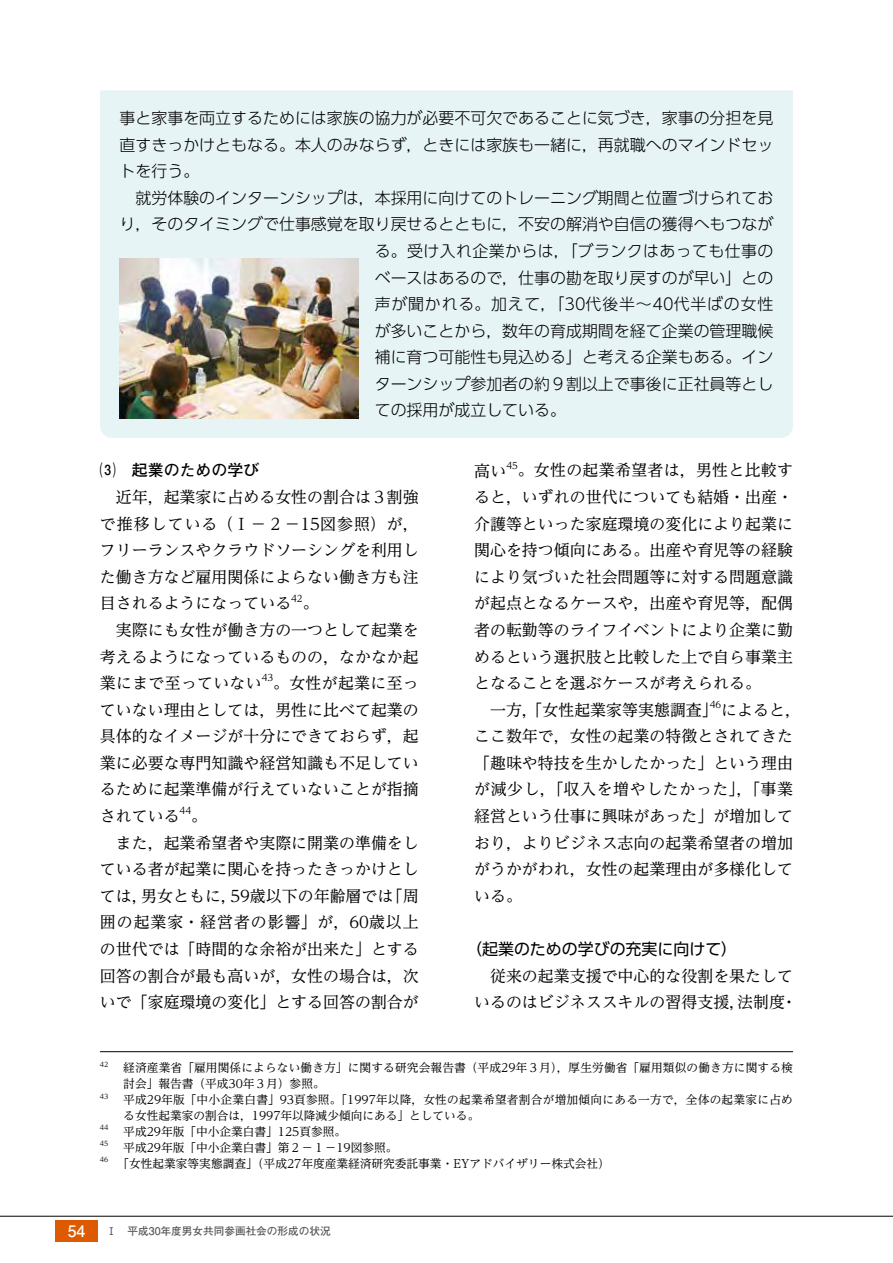
<style>
.page{position:relative;width:893px;height:1263px;background:#fff}
.page>*{position:absolute;margin:0;border:0;box-sizing:border-box;transform-origin:0 0}
.t1{font:15.9px/26.5px "UD Reimin Pr 6";color:#000}
.t2{font:300 15.9px "UD Shin Go Pr 6";color:#000}
.t3{font:300 15.9px "UD Shin Go Pr 6";letter-spacing:.05em;color:#000}
.t4{font:300 15.9px "UD Shin Go Pr 6";letter-spacing:.025em;color:#000}
.t5{font:700 15.9px "Futo Go B101 Pr 6";color:#fff}
.t6{font:11.7px/15.9px "UD Reimin Pr 6";color:#000}
.t7{font:11.7px/15.9px "UD Reimin Pr 6";letter-spacing:.02em;color:#000}
.t8{font:700 10.65px "Futo Go B101 Pr 6";color:#595757}
.t9{font:9.3px "UD Reimin Pr 6";color:#000}
.t10{font:6.75px "UD Reimin Pr 6";color:#000}
.s1{font-family:"Futo Go B101 Pr 6";font-weight:700}
.s2{font-family:"UD Shin Go Pr 6"}
</style>
<div class="page">
<div style="left:100px;top:90px;width:693px;height:348px;background:#e7f4f5"></div>
<img style="left:120px;top:259px;width:239px;height:159px">
<hr style="left:100px;top:1051px;width:693px;height:1px;background:#000">
<hr style="left:0;top:1216px;width:893px;height:1px;background:#000">
<div style="left:55px;top:1220px;width:43px;height:22px;background:#dd5a00"></div>
<p class="t2" style="left:120px;top:105px;width:655px">事と家事を両立するためには家族の協力が必要不可欠であることに気づき，家事の分担を見</p>
<p class="t2" style="left:120px;top:132px;width:655px">直すきっかけともなる。本人のみならず，ときには家族も一緒に，再就職へのマインドセッ</p>
<p class="t2" style="left:120px;top:158px;width:81px">トを行う。</p>
<p class="t2" style="left:120px;top:185px;width:655px">　就労体験のインターンシップは，本採用に向けてのトレーニング期間と位置づけられてお</p>
<p class="t2" style="left:120px;top:211px;width:655px">り，そのタイミングで仕事感覚を取り戻せるとともに，不安の解消や自信の獲得へもつなが</p>
<p class="t4" style="left:375px;top:238px;width:400px">る。受け入れ企業からは，「ブランクはあっても仕事の</p>
<p class="t2" style="left:375px;top:265px;width:400px">ベースはあるので，仕事の勘を取り戻すのが早い」との</p>
<p class="t3" style="left:375px;top:291px;width:400px">声が聞かれる。加えて，「30代後半～40代半ばの女性</p>
<p class="t2" style="left:375px;top:318px;width:400px">が多いことから，数年の育成期間を経て企業の管理職候</p>
<p class="t2" style="left:375px;top:344px;width:400px">補に育つ可能性も見込める」と考える企業もある。イン</p>
<p class="t2" style="left:375px;top:371px;width:400px">ターンシップ参加者の約９割以上で事後に正社員等とし</p>
<p class="t2" style="left:375px;top:398px;width:193px">ての採用が成立している。</p>
<p class="t1" style="left:100px;top:457px;width:320px"><span class="s1">⑶　起業のための学び<br></span>　近年，起業家に占める女性の割合は３割強で推移している（Ⅰ－２－15図参照）が，フリーランスやクラウドソーシングを利用した働き方など雇用関係によらない働き方も注目されるようになっている</p>
<p class="t9" style="left:291px;top:590px;width:13px">42</p>
<p class="t1" style="left:100px;top:590px;width:320px;text-indent:203px">。<br>　実際にも女性が働き方の一つとして起業を考えるようになっているものの，なかなか起業にまで至っていない</p>
<p class="t9" style="left:262px;top:670px;width:13px">43</p>
<p class="t1" style="left:100px;top:669px;width:320px;text-align:justify;text-indent:173px">。女性が起業に至っていない理由としては，男性に比べて起業の具体的なイメージが十分にできておらず，起業に必要な専門知識や経営知識も不足しているために起業準備が行えていないことが指摘されている</p>
<p class="t9" style="left:180px;top:803px;width:13px">44</p>
<p class="t1" style="left:100px;top:802px;width:320px;text-indent:91px">。<br>　また，起業希望者や実際に開業の準備をしている者が起業に関心を持ったきっかけとしては，男女ともに，59歳以下の年齢層では「周囲の起業家・経営者の影響」が，60歳以上の世代では「時間的な余裕が出来た」とする回答の割合が最も高いが，女性の場合は，次いで「家庭環境の変化」とする回答の割合が</p>
<p class="t1" style="left:474px;top:457px;width:34px">高い</p>
<p class="t9" style="left:506px;top:458px;width:13px">45</p>
<p class="t1" style="left:474px;top:457px;width:328px;text-indent:44px">。女性の起業希望者は，男性と比較すると，いずれの世代についても結婚・出産・介護等といった家庭環境の変化により起業に関心を持つ傾向にある。出産や育児等の経験により気づいた社会問題等に対する問題意識が起点となるケースや，出産や育児等，配偶者の転勤等のライフイベントにより企業に勤めるという選択肢と比較した上で自ら事業主となることを選ぶケースが考えられる。<br>　一方，「女性起業家等実態調査」によると，</p>
<p class="t9" style="left:710px;top:697px;width:13px">46</p>
<p class="t1" style="left:474px;top:722px;width:320px;text-align:justify">ここ数年で，女性の起業の特徴とされてきた「趣味や特技を生かしたかった」という理由が減少し，「収入を増やしたかった」，「事業経営という仕事に興味があった」が増加しており，よりビジネス志向の起業希望者の増加がうかがわれ，女性の起業理由が多様化している。</p>
<p class="t1" style="left:474px;top:935px;width:324px;text-indent:-8px"><span class="s2">（起業のための学びの充実に向けて）<br></span>　従来の起業支援で中心的な役割を果たしているのはビジネススキルの習得支援，法制度・</p>
<p class="t10" style="left:100px;top:1058px;width:10px">42</p>
<p class="t6" style="left:123px;top:1059px;width:671px">経済産業省「雇用関係によらない働き方」に関する研究会報告書（平成29年３月），厚生労働省「雇用類似の働き方に関する検討会」報告書（平成30年３月）参照。</p>
<p class="t10" style="left:100px;top:1090px;width:10px">43</p>
<p class="t7" style="left:123px;top:1091px;width:671px">平成29年版「中小企業白書」93頁参照。「1997年以降，女性の起業希望者割合が増加傾向にある一方で，全体の起業家に占める女性起業家の割合は，1997年以降減少傾向にある」としている。</p>
<p class="t10" style="left:100px;top:1122px;width:10px">44</p>
<p class="t6" style="left:123px;top:1123px;width:224px">平成29年版「中小企業白書」125頁参照。</p>
<p class="t10" style="left:100px;top:1138px;width:10px">45</p>
<p class="t6" style="left:123px;top:1139px;width:276px">平成29年版「中小企業白書」第２－１－19図参照。</p>
<p class="t10" style="left:100px;top:1154px;width:10px">46</p>
<p class="t6" style="left:117px;top:1155px;width:494px">「女性起業家等実態調査」（平成27年度産業経済研究委託事業・EYアドバイザリー株式会社）</p>
<p class="t5" style="left:68px;top:1218px;width:19px">54</p>
<p class="t8" style="left:106px;top:1222px;width:226px">Ⅰ　平成30年度男女共同参画社会の形成の状況</p>
</div>
